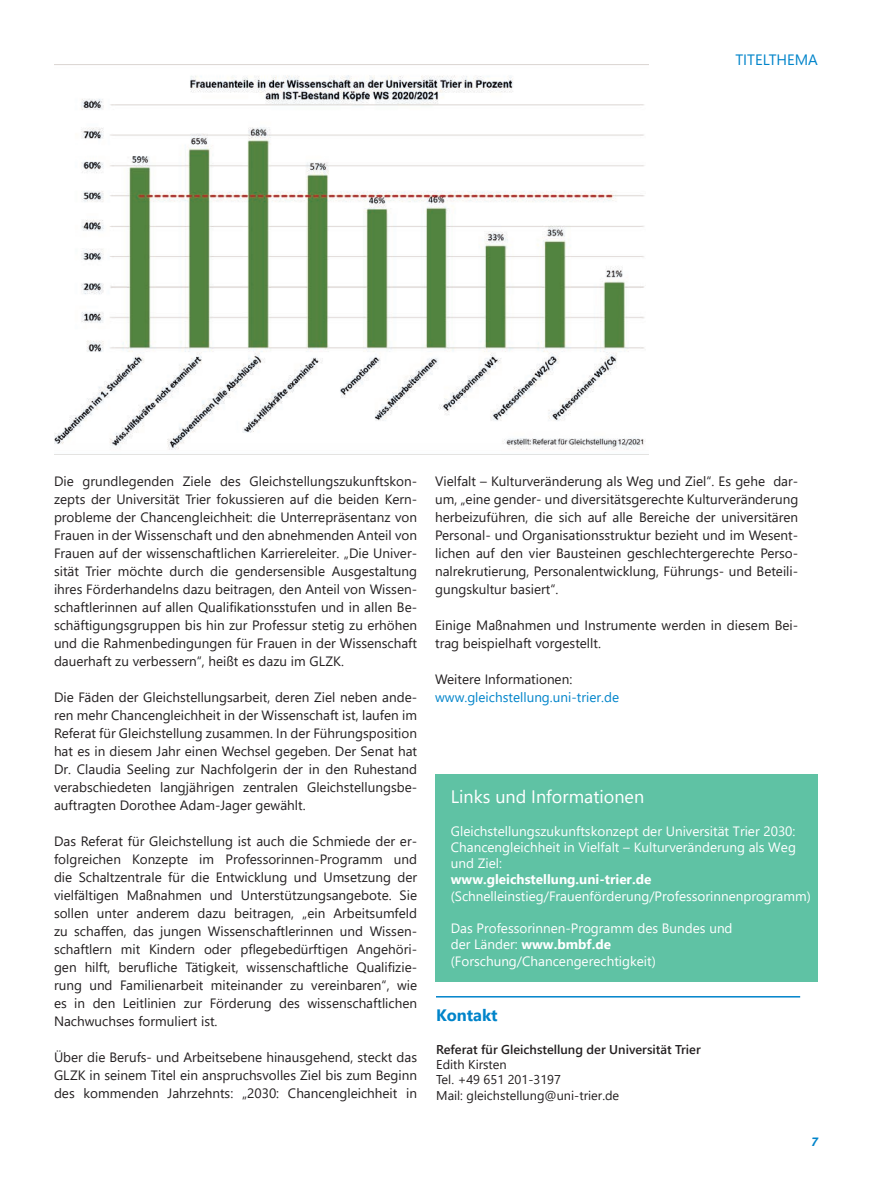
<style>
.page{position:relative;width:872px;height:1191px;background:#fff}
.page>*{position:absolute;margin:0;border:0;box-sizing:border-box;transform-origin:0 0}
.t1{font:18px "Segoe UI";color:#fff}
.t2{font:700 16.5px "Segoe UI";color:#0084ca}
.t3{font:15px "Segoe UI";color:#0084ca}
.t4{font:13.5px/18px "Segoe UI";color:#231f20;text-align:justify}
.t5{font:13.5px/16.2px "Segoe UI";color:#fff;text-align:justify}
.t6{font:13.5px "Segoe UI";color:#0084ca}
.t7{font:700 13.5px "Segoe UI";color:#fff}
.t8{font:12.75px/15.3px "Segoe UI";color:#231f20}
.t9{font:600 12.75px "Segoe UI";color:#231f20}
.t10{font:italic 700 12px "Segoe UI";color:#0084ca}
.s1{font-weight:700}
</style>
<div class="page">
<div style="left:435px;top:774px;width:383px;height:207px;background:#5fc2a4"></div>
<hr style="left:436px;top:996px;width:364px;height:1px;background:#0084ca">
<img style="left:54px;top:64px;width:594px;height:391px">
<p class="t3" style="left:735px;top:46px;width:84px">TITELTHEMA</p>
<p class="t4" style="left:54px;top:471px;width:365px">Die grundlegenden Ziele des Gleichstellungszukunftskon&shy;zepts der Universität Trier fokussieren auf die beiden Kern&shy;probleme der Chancengleichheit: die Unterrepräsentanz von Frauen in der Wissenschaft und den abnehmenden Anteil von Frauen auf der wissenschaftlichen Karriereleiter. „Die Univer&shy;sität Trier möchte durch die gendersensible Ausgestaltung ihres Förderhandelns dazu beitragen, den Anteil von Wissen&shy;schaftlerinnen auf allen Qualifikationsstufen und in allen Be&shy;schäftigungsgruppen bis hin zur Professur stetig zu erhöhen und die Rahmenbedingungen für Frauen in der Wissenschaft dauerhaft zu verbessern“, heißt es dazu im GLZK.</p>
<p class="t4" style="left:54px;top:687px;width:364px">Die Fäden der Gleichstellungsarbeit, deren Ziel neben ande&shy;ren mehr Chancengleichheit in der Wissenschaft ist, laufen im Referat für Gleichstellung zusammen. In der Führungsposition hat es in diesem Jahr einen Wechsel gegeben. Der Senat hat Dr. Claudia Seeling zur Nachfolgerin der in den Ruhestand verabschiedeten langjährigen zentralen Gleichstellungsbe&shy;auftragten Dorothee Adam-Jager gewählt.</p>
<p class="t4" style="left:54px;top:831px;width:364px">Das Referat für Gleichstellung ist auch die Schmiede der er&shy;folgreichen Konzepte im Professorinnen-Programm und die Schaltzentrale für die Entwicklung und Umsetzung der vielfältigen Maßnahmen und Unterstützungsangebote. Sie sollen unter anderem dazu beitragen, „ein Arbeitsumfeld zu schaffen, das jungen Wissenschaftlerinnen und Wissen&shy;schaftlern mit Kindern oder pflegebedürftigen Angehöri&shy;gen hilft, berufliche Tätigkeit, wissenschaftliche Qualifizie&shy;rung und Familienarbeit miteinander zu vereinbaren“, wie es in den Leitlinien zur Förderung des wissenschaftlichen Nachwuchses formuliert ist.</p>
<p class="t4" style="left:54px;top:1047px;width:364px">Über die Berufs- und Arbeitsebene hinausgehend, steckt das GLZK in seinem Titel ein anspruchsvolles Ziel bis zum Beginn des kommenden Jahrzehnts: „2030: Chancengleichheit in</p>
<p class="t4" style="left:435px;top:471px;width:365px">Vielfalt – Kulturveränderung als Weg und Ziel“. Es gehe dar&shy;um, „eine gender- und diversitätsgerechte Kulturveränderung herbeizuführen, die sich auf alle Bereiche der universitären Personal- und Organisationsstruktur bezieht und im Wesent&shy;lichen auf den vier Bausteinen geschlechtergerechte Perso&shy;nalrekrutierung, Personalentwicklung, Führungs- und Beteili&shy;gungskultur basiert“.</p>
<p class="t4" style="left:435px;top:615px;width:364px">Einige Maßnahmen und Instrumente werden in diesem Bei&shy;trag beispielhaft vorgestellt.</p>
<p class="t4" style="left:435px;top:669px;width:139px">Weitere Informationen:</p>
<p class="t6" style="left:435px;top:684px;width:185px">www.gleichstellung.uni-trier.de</p>
<h1 class="t1" style="left:451px;top:780px;width:195px">Links und Informationen</h1>
<p class="t5" style="left:451px;top:821px;width:347px">Gleichstellungszukunftskonzept der Universität Trier 2030:<br>Chancengleichheit in Vielfalt – Kulturveränderung als Weg und Ziel:</p>
<p class="t7" style="left:451px;top:867px;width:202px">www.gleichstellung.uni-trier.de</p>
<p class="t5" style="left:451px;top:886px;width:361px">(Schnelleinstieg/Frauenförderung/Professorinnenprogramm)</p>
<p class="t5" style="left:451px;top:919px;width:283px;text-align:left">Das Professorinnen-Programm des Bundes und der Länder: <span class="s1">www.bmbf.de </span>(Forschung/Chancengerechtigkeit)</p>
<p class="t2" style="left:436px;top:999px;width:63px">Kontakt</p>
<p class="t9" style="left:436px;top:1037px;width:266px">Referat für Gleichstellung der Universität Trier</p>
<p class="t8" style="left:436px;top:1055px;width:185px">Edith Kirsten<br>Tel. +49 651 201-3197<br>Mail: gleichstellung@uni-trier.de</p>
<p class="t10" style="left:811px;top:1130px;width:8px">7</p>
</div>
